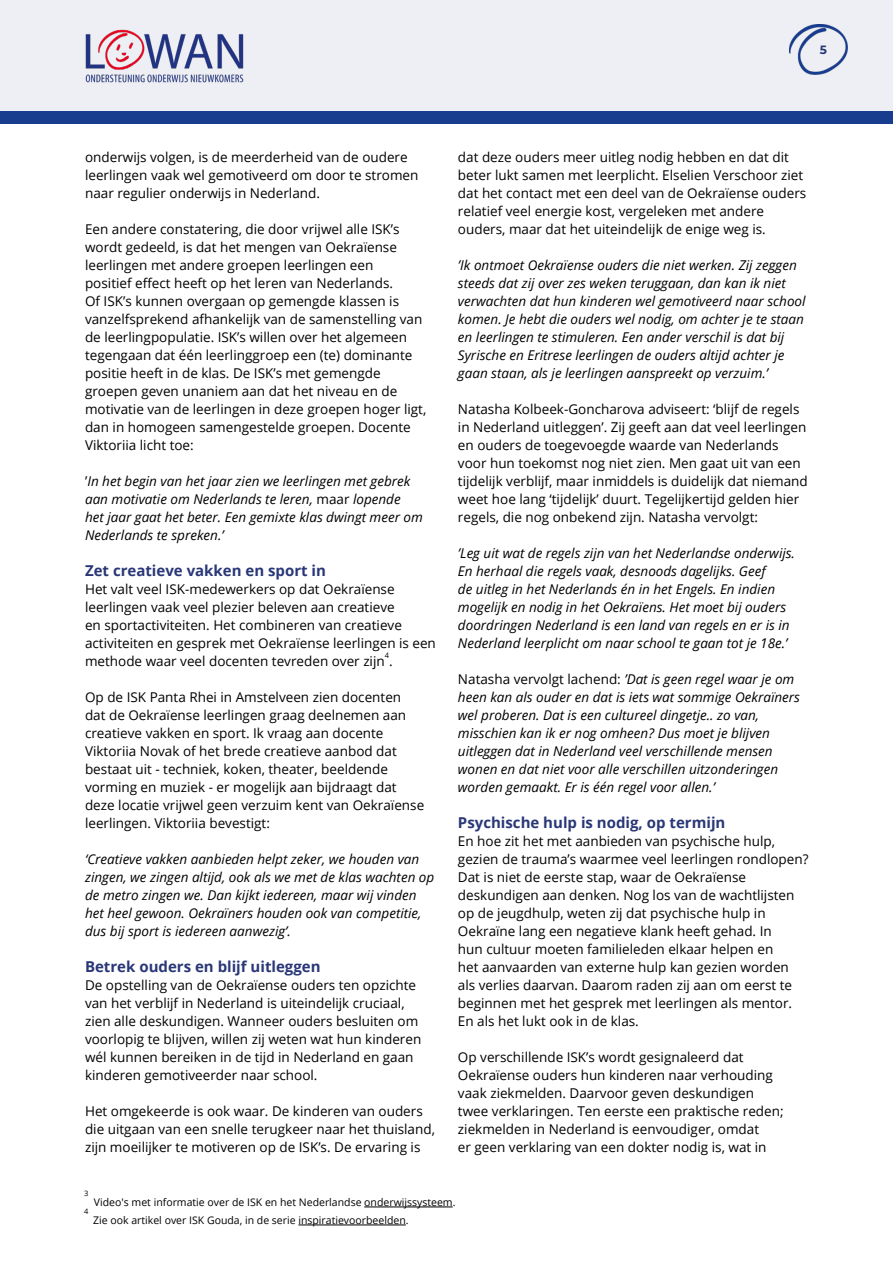
<style>
.page{position:relative;width:893px;height:1263px;background:#fff}
.page>*{position:absolute;margin:0;border:0;box-sizing:border-box;transform-origin:0 0}
.t1{font:700 15px "Open Sans";color:#2a3777}
.t2{font:13.5px/18px "Open Sans";color:#000}
.t3{font:italic 13.5px/18px "Open Sans";color:#000}
.t4{font:700 12px "Montserrat";color:#25377a}
.t5{font:10.5px "Open Sans";color:#000}
.t6{font:7.5px "Open Sans";color:#000}
.s1{font-style:normal}
</style>
<div class="page">
<div style="left:0;top:0;width:893px;height:115px;background:#edeff4"></div>
<img style="left:789px;top:24px;width:58px;height:50px">
<div style="left:0;top:111px;width:893px;height:13px;background:#183c8e"></div>
<img style="left:85px;top:29px;width:159px;height:54px">
<hr style="left:364px;top:1207px;width:89px;height:1px;background:#000">
<hr style="left:298px;top:1225px;width:108px;height:1px;background:#000">
<p class="t4" style="left:820px;top:41px;width:9px">5</p>
<p class="t2" style="left:85px;top:148px;width:335px">onderwijs volgen, is de meerderheid van de oudere leerlingen vaak wel gemotiveerd om door te stromen naar regulier onderwijs in Nederland.</p>
<p class="t2" style="left:85px;top:220px;width:343px">Een andere constatering, die door vrijwel alle ISK’s wordt gedeeld, is dat het mengen van Oekraïense leerlingen met andere groepen leerlingen een<br>positief effect heeft op het leren van Nederlands.<br>Of ISK’s kunnen overgaan op gemengde klassen is vanzelfsprekend afhankelijk van de samenstelling van de leerlingpopulatie. ISK’s willen over het algemeen tegengaan dat één leerlinggroep een (te) dominante positie heeft in de klas. De ISK’s met gemengde groepen geven unaniem aan dat het niveau en de motivatie van de leerlingen in deze groepen hoger ligt, dan in homogeen samengestelde groepen. Docente Viktoriia licht toe:</p>
<p class="t3" style="left:85px;top:472px;width:339px"><span class="s1">’</span>In het begin van het jaar zien we leerlingen met gebrek aan motivatie om Nederlands te leren, <span class="s1">maar</span> lopende het jaar gaat het beter. Een gemixte klas dwingt meer om Nederlands te spreken.’</p>
<p class="t1" style="left:85px;top:560px;width:242px">Zet creatieve vakken en sport in</p>
<p class="t2" style="left:85px;top:580px;width:352px">Het valt veel ISK-medewerkers op dat Oekraïense leerlingen vaak veel plezier beleven aan creatieve<br>en sportactiviteiten. Het combineren van creatieve activiteiten en gesprek met Oekraïense leerlingen is een methode waar veel docenten tevreden over zijn .</p>
<p class="t6" style="left:385px;top:650px;width:6px">4</p>
<p class="t2" style="left:85px;top:688px;width:341px">Op de ISK Panta Rhei in Amstelveen zien docenten dat de Oekraïense leerlingen graag deelnemen aan creatieve vakken en sport. Ik vraag aan docente Viktoriia Novak of het brede creatieve aanbod dat bestaat uit - techniek, koken, theater, beeldende vorming en muziek - er mogelijk aan bijdraagt dat deze locatie vrijwel geen verzuim kent van Oekraïense leerlingen. Viktoriia bevestigt:</p>
<p class="t3" style="left:85px;top:850px;width:351px">‘Creatieve vakken aanbieden helpt zeker, we houden van zingen, we zingen altijd, ook als we met de klas wachten op de metro zingen we. Dan kijkt iedereen, maar wij vinden het heel gewoon. Oekraïners houden ook van competitie, dus bij sport is iedereen aanwezig’.</p>
<p class="t1" style="left:85px;top:956px;width:237px">Betrek ouders en blijf uitleggen</p>
<p class="t2" style="left:85px;top:976px;width:338px">De opstelling van de Oekraïense ouders ten opzichte van het verblijf in Nederland is uiteindelijk cruciaal, zien alle deskundigen. Wanneer ouders besluiten om voorlopig te blijven, willen zij weten wat hun kinderen wél kunnen bereiken in de tijd in Nederland en gaan kinderen gemotiveerder naar school.</p>
<p class="t2" style="left:85px;top:1102px;width:351px">Het omgekeerde is ook waar. De kinderen van ouders die uitgaan van een snelle terugkeer naar het thuisland, zijn moeilijker te motiveren op de ISK’s. De ervaring is</p>
<p class="t2" style="left:458px;top:148px;width:350px">dat deze ouders meer uitleg nodig hebben en dat dit beter lukt samen met leerplicht. Elselien Verschoor ziet dat het contact met een deel van de Oekraïense ouders relatief veel energie kost, vergeleken met andere ouders, maar dat het uiteindelijk de enige weg is.</p>
<p class="t3" style="left:458px;top:256px;width:349px">’Ik ontmoet Oekraïense ouders die niet werken. Zij zeggen steeds dat zij over zes weken teruggaan, dan kan ik niet verwachten dat hun kinderen wel gemotiveerd naar school komen. Je hebt die ouders wel nodig, om achter je te staan en leerlingen te stimuleren. Een ander verschil is dat bij Syrische en Eritrese leerlingen de ouders altijd achter je gaan staan, als je leerlingen aanspreekt op verzuim.’</p>
<p class="t2" style="left:458px;top:400px;width:351px">Natasha Kolbeek-Goncharova adviseert: ‘blijf de regels in Nederland uitleggen’. Zij geeft aan dat veel leerlingen en ouders de toegevoegde waarde van Nederlands voor hun toekomst nog niet zien. Men gaat uit van een tijdelijk verblijf, maar inmiddels is duidelijk dat niemand weet hoe lang ‘tijdelijk’ duurt. Tegelijkertijd gelden hier regels, die nog onbekend zijn. Natasha vervolgt:</p>
<p class="t3" style="left:458px;top:544px;width:339px">’Leg uit wat de regels zijn van het Nederlandse onderwijs.<br>En herhaal die regels vaak, desnoods dagelijks. Geef<br>de uitleg in het Nederlands én in het Engels. En indien mogelijk en nodig in het Oekraïens. Het moet bij ouders doordringen Nederland is een land van regels en er is in Nederland leerplicht om naar school te gaan tot je 18e.’</p>
<p class="t3" style="left:458px;top:670px;width:344px"><span class="s1">Natasha vervolgt lachend:</span> ’Dat is geen regel waar je om heen kan als ouder en dat is iets wat sommige Oekraïners wel proberen. Dat is een cultureel dingetje.. zo van, misschien kan ik er nog omheen? Dus moet je blijven uitleggen dat in Nederland veel verschillende mensen wonen en dat niet voor alle verschillen uitzonderingen worden gemaakt. Er is één regel voor allen.’</p>
<p class="t1" style="left:458px;top:812px;width:269px">Psychische hulp is nodig, op termijn</p>
<p class="t2" style="left:458px;top:832px;width:352px">En hoe zit het met aanbieden van psychische hulp, gezien de trauma’s waarmee veel leerlingen rondlopen?<br>Dat is niet de eerste stap, waar de Oekraïense deskundigen aan denken. Nog los van de wachtlijsten op de jeugdhulp, weten zij dat psychische hulp in Oekraïne lang een negatieve klank heeft gehad. In<br>hun cultuur moeten familieleden elkaar helpen en<br>het aanvaarden van externe hulp kan gezien worden als verlies daarvan. Daarom raden zij aan om eerst te beginnen met het gesprek met leerlingen als mentor.<br>En als het lukt ook in de klas.</p>
<p class="t2" style="left:458px;top:1048px;width:327px">Op verschillende ISK’s wordt gesignaleerd dat Oekraïense ouders hun kinderen naar verhouding vaak ziekmelden. Daarvoor geven deskundigen twee verklaringen. Ten eerste een praktische reden; ziekmelden in Nederland is eenvoudiger, omdat<br>er geen verklaring van een dokter nodig is, wat in</p>
<p class="t6" style="left:84px;top:1188px;width:6px">3</p>
<p class="t5" style="left:94px;top:1195px;width:363px">Video's met informatie over de ISK en het Nederlandse onderwijssysteem.</p>
<p class="t6" style="left:84px;top:1206px;width:6px">4</p>
<p class="t5" style="left:93px;top:1213px;width:317px">Zie ook artikel over ISK Gouda, in de serie inspiratievoorbeelden.</p>
</div>
